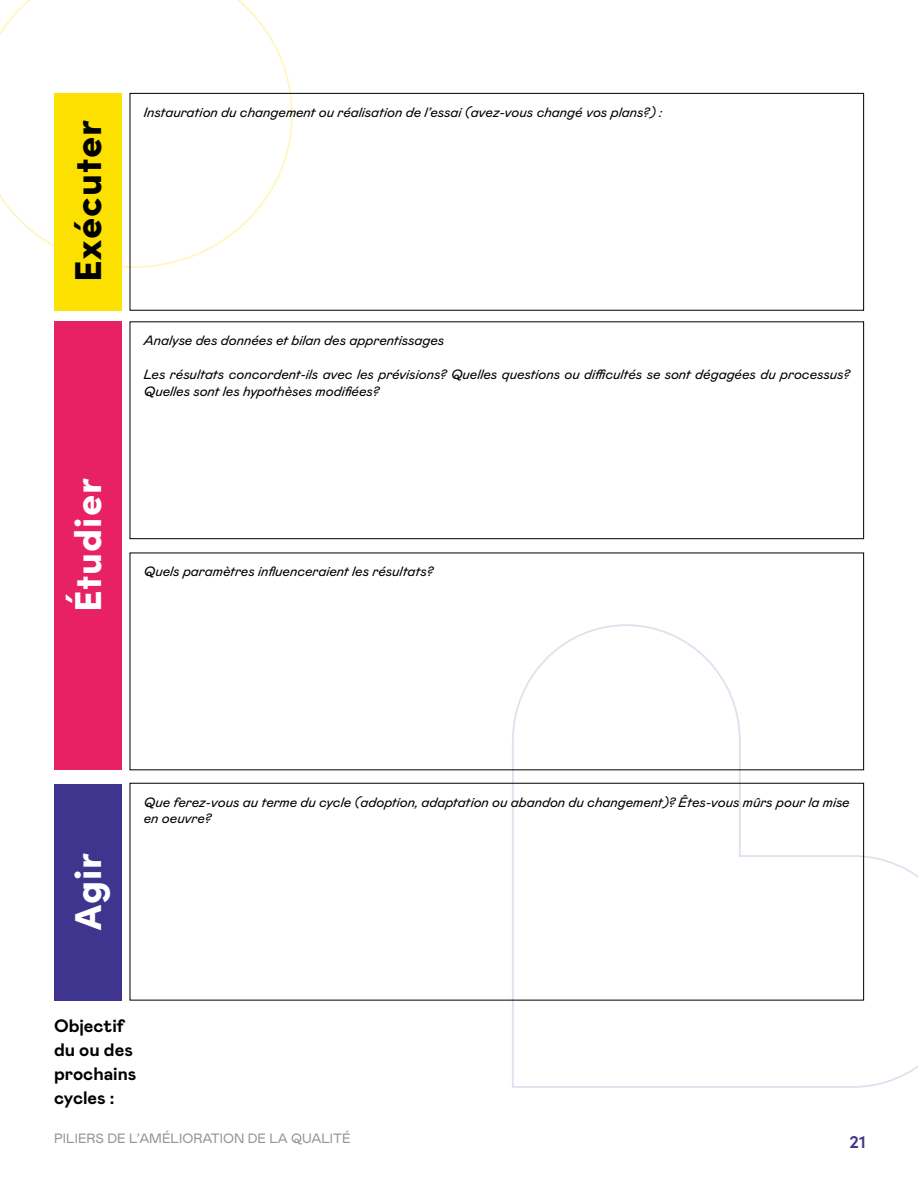
<style>
.page{position:relative;width:918px;height:1188px;background:#fff}
.page>*{position:absolute;margin:0;border:0;box-sizing:border-box;transform-origin:0 0}
.H2_-_Header_Purple{font:900 37.5px "Sofia Pro";letter-spacing:.03em;color:#fff}
.H2_-_Header_Purple-2{font:900 37.5px "Sofia Pro";letter-spacing:.03em;color:#000}
.Black_copy{font:700 18px/24px "Mabry Pro";color:#000}
.t1{font:600 18px "Sofia Pro";color:#3f3587}
.Small_Black_copy__H3{font:italic 13.5px/16.5px "Mabry Pro";color:#000}
.t2{font:13.5px "Mabry Pro";color:#939598}
</style>
<div class="page">
<svg style="left:511px;top:623px;width:407px;height:465px"></svg>
<svg style="left:0;top:0;width:293px;height:268px"></svg>
<div style="left:130px;top:93px;width:734px;height:218px;border:1px solid #000"></div>
<div style="left:130px;top:321px;width:734px;height:218px;border:1px solid #000"></div>
<div style="left:54px;top:93px;width:68px;height:218px;background:#fce100"></div>
<div style="left:54px;top:321px;width:68px;height:449px;background:#e82064"></div>
<div style="left:54px;top:784px;width:68px;height:216px;background:#3f358f"></div>
<h2 class="H2_-_Header_Purple-2" style="left:59px;top:282px;width:164px;rotate:-90deg">Exécuter</h2>
<h2 class="H2_-_Header_Purple" style="left:59px;top:612px;width:136px;rotate:-90deg">Étudier</h2>
<p class="Small_Black_copy__H3" style="left:144px;top:103px;width:520px">Instauration du changement ou réalisation de l’essai (avez-vous changé vos plans?) :</p>
<p class="Small_Black_copy__H3" style="left:144px;top:332px;width:302px">Analyse des données et bilan des apprentissages</p>
<p class="Small_Black_copy__H3" style="left:144px;top:366px;width:707px">Les résultats concordent-ils avec les prévisions? Quelles questions ou difficultés se sont dégagées du processus?<br>Quelles sont les hypothèses modifiées?</p>
<p class="Small_Black_copy__H3" style="left:144px;top:563px;width:291px">Quels paramètres influenceraient les résultats?</p>
<h2 class="H2_-_Header_Purple" style="left:59px;top:930px;width:79px;rotate:-90deg">Agir</h2>
<p class="Small_Black_copy__H3" style="left:144px;top:793px;width:707px">Que ferez-vous au terme du cycle (adoption, adaptation ou abandon du changement)? Êtes-vous mûrs pour la mise en oeuvre?</p>
<p class="Black_copy" style="left:54px;top:1014px;width:84px">Objectif du ou des prochains cycles :</p>
<p class="t2" style="left:54px;top:1129px;width:298px">PILIERS DE L’AMÉLIORATION DE LA QUALITÉ</p>
<h2 class="t1" style="left:850px;top:1128px;width:18px">21</h2>
</div>
